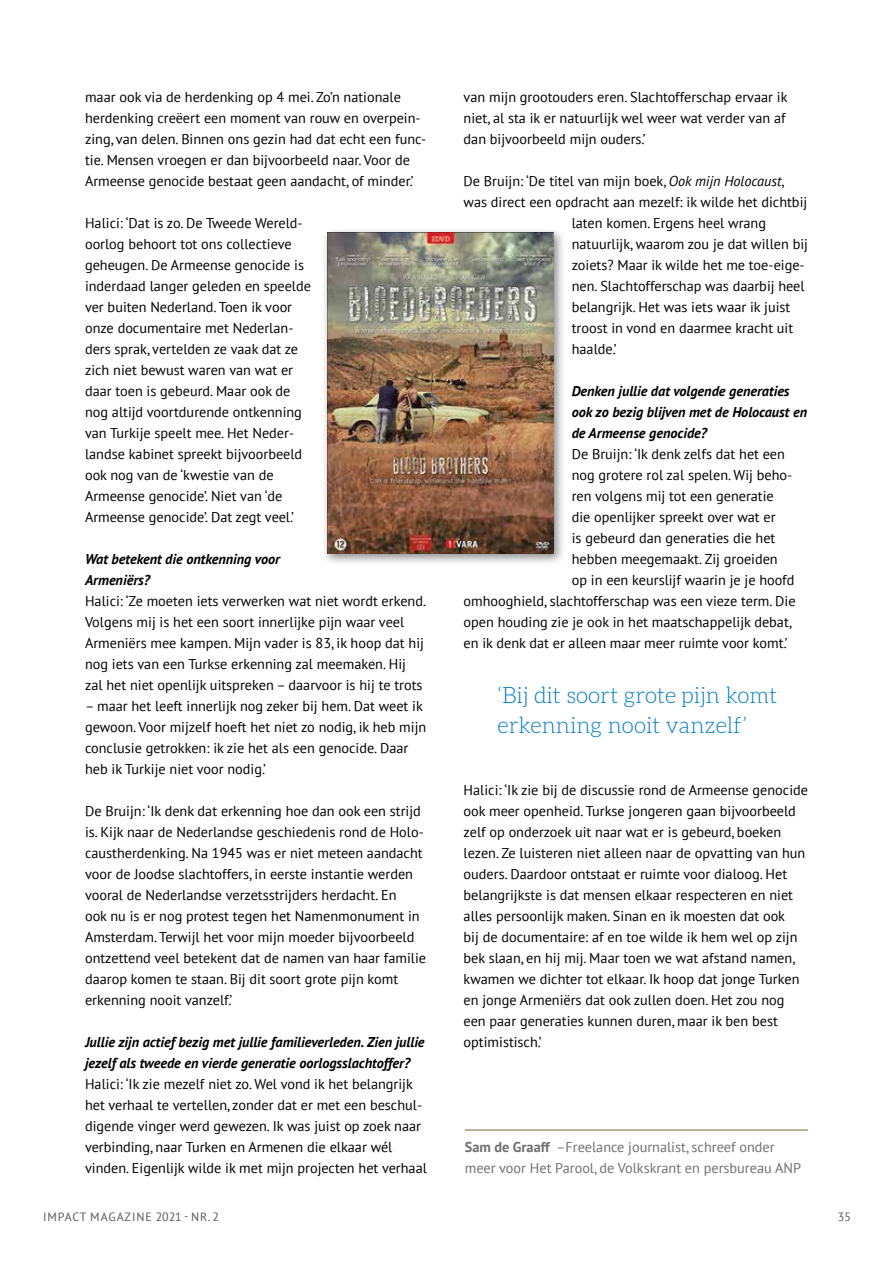
<style>
.page{position:relative;width:893px;height:1263px;background:#fff}
.page>*{position:absolute;margin:0;border:0;box-sizing:border-box;transform-origin:0 0}
.t1{font:300 22.5px/30px "Aleo";color:#007cc5}
.t2{font:14.25px/21px "PT Sans";color:#000}
.t3{font:italic 700 14.25px/21px "PT Sans";color:#000}
.t4{font:14.25px/21px "PT Sans";color:#706f6f}
.t5{font:12px "PT Sans";letter-spacing:.065em;color:#575756}
.s1{font-style:italic}
.s2{font-weight:700}
</style>
<div class="page">
<hr style="left:465px;top:1130px;width:343px;height:1px;background:#80682e">
<div style="left:321px;top:227px;width:245px;height:339px;background:#000;opacity:.45"></div>
<img style="left:327px;top:232px;width:227px;height:321px">
<p class="t2" style="left:85px;top:86px;width:343px">maar ook via de herdenking op 4 mei. Zo’n nationale herdenking creëert een moment van rouw en overpein&shy;zing, van delen. Binnen ons gezin had dat echt een func&shy;tie. Mensen vroegen er dan bijvoorbeeld naar. Voor de Armeense genocide bestaat geen aandacht, of minder.’</p>
<p class="t2" style="left:85px;top:212px;width:227px">Halici: ‘Dat is zo. De Tweede Wereld&shy;oorlog behoort tot ons collectieve geheugen. De Armeense genocide is inderdaad langer geleden en speelde ver buiten Nederland. Toen ik voor onze documentaire met Nederlan&shy;ders sprak, vertelden ze vaak dat ze zich niet bewust waren van wat er daar toen is gebeurd. Maar ook de nog altijd voortdurende ontkenning van Turkije speelt mee. Het Neder&shy;landse kabinet spreekt bijvoorbeeld ook nog van de ‘kwestie van de Armeense genocide’. Niet van ‘de Armeense genocide’. Dat zegt veel.’</p>
<p class="t3" style="left:85px;top:548px;width:196px">Wat betekent die ontkenning voor<br>Armeniërs?</p>
<p class="t2" style="left:85px;top:590px;width:343px">Halici: ‘Ze moeten iets verwerken wat niet wordt erkend.<br>Volgens mij is het een soort innerlijke pijn waar veel Armeniërs mee kampen. Mijn vader is 83, ik hoop dat hij nog iets van een Turkse erkenning zal meemaken. Hij zal het niet openlijk uitspreken – daarvoor is hij te trots</p>
<p class="t2" style="left:85px;top:695px;width:343px">– maar het leeft innerlijk nog zeker bij hem. Dat weet ik gewoon. Voor mijzelf hoeft het niet zo nodig, ik heb mijn conclusie getrokken: ik zie het als een genocide. Daar heb ik Turkije niet voor nodig.’</p>
<p class="t2" style="left:85px;top:800px;width:343px">De Bruijn: ‘Ik denk dat erkenning hoe dan ook een strijd is. Kijk naar de Nederlandse geschiedenis rond de Holo&shy;caustherdenking. Na 1945 was er niet meteen aandacht voor de Joodse slachtoffers, in eerste instantie werden vooral de Nederlandse verzetsstrijders herdacht. En<br>ook nu is er nog protest tegen het Namenmonument in Amsterdam. Terwijl het voor mijn moeder bijvoorbeeld ontzettend veel betekent dat de namen van haar familie daarop komen te staan. Bij dit soort grote pijn komt erkenning nooit vanzelf.’</p>
<p class="t3" style="left:85px;top:1031px;width:341px">Jullie zijn actief bezig met jullie familieverleden. Zien jullie jezelf als tweede en vierde generatie oorlogsslachtoffer?</p>
<p class="t2" style="left:85px;top:1073px;width:343px">Halici: ‘Ik zie mezelf niet zo. Wel vond ik het belangrijk het verhaal te vertellen, zonder dat er met een beschul&shy;digende vinger werd gewezen. Ik was juist op zoek naar verbinding, naar Turken en Armenen die elkaar wél vinden. Eigenlijk wilde ik met mijn projecten het verhaal</p>
<p class="t2" style="left:464px;top:86px;width:325px">van mijn grootouders eren. Slachtofferschap ervaar ik niet, al sta ik er natuurlijk wel weer wat verder van af dan bijvoorbeeld mijn ouders.’</p>
<p class="t2" style="left:464px;top:170px;width:322px">De Bruijn: ‘De titel van mijn boek, <span class="s1">Ook mijn Holocaust</span>,</p>
<p class="t2" style="left:464px;top:191px;width:345px">was direct een opdracht aan mezelf: ik wilde het dichtbij</p>
<p class="t2" style="left:572px;top:212px;width:196px">laten komen. Ergens heel wrang</p>
<p class="t2" style="left:572px;top:233px;width:238px">natuurlijk, waarom zou je dat willen bij</p>
<p class="t2" style="left:572px;top:254px;width:234px">zoiets? Maar ik wilde het me toe-eige-</p>
<p class="t2" style="left:572px;top:275px;width:234px">nen. Slachtofferschap was daarbij heel</p>
<p class="t2" style="left:572px;top:296px;width:220px">belangrijk. Het was iets waar ik juist</p>
<p class="t2" style="left:572px;top:317px;width:223px">troost in vond en daarmee kracht uit</p>
<p class="t2" style="left:572px;top:338px;width:46px">haalde.’</p>
<p class="t3" style="left:572px;top:380px;width:237px">Denken jullie dat volgende generaties ook zo bezig blijven met de Holocaust en de Armeense genocide?</p>
<p class="t2" style="left:572px;top:443px;width:215px">De Bruijn: ‘Ik denk zelfs dat het een</p>
<p class="t2" style="left:572px;top:464px;width:222px">nog grotere rol zal spelen. Wij beho-</p>
<p class="t2" style="left:572px;top:485px;width:204px">ren volgens mij tot een generatie</p>
<p class="t2" style="left:572px;top:506px;width:205px">die openlijker spreekt over wat er</p>
<p class="t2" style="left:572px;top:527px;width:205px">is gebeurd dan generaties die het</p>
<p class="t2" style="left:572px;top:548px;width:207px">hebben meegemaakt. Zij groeiden</p>
<p class="t2" style="left:572px;top:569px;width:224px">op in een keurslijf waarin je je hoofd</p>
<p class="t2" style="left:464px;top:590px;width:333px">omhooghield, slachtofferschap was een vieze term. Die</p>
<p class="t2" style="left:464px;top:611px;width:330px">open houding zie je ook in het maatschappelijk debat,</p>
<p class="t2" style="left:464px;top:632px;width:326px">en ik denk dat er alleen maar meer ruimte voor komt.’</p>
<h1 class="t1" style="left:498px;top:680px;width:281px">‘Bij dit soort grote pijn komt erkenning nooit vanzelf’</h1>
<p class="t2" style="left:464px;top:779px;width:346px">Halici: ‘Ik zie bij de discussie rond de Armeense genocide ook meer openheid. Turkse jongeren gaan bijvoorbeeld zelf op onderzoek uit naar wat er is gebeurd, boeken lezen. Ze luisteren niet alleen naar de opvatting van hun ouders. Daardoor ontstaat er ruimte voor dialoog. Het belangrijkste is dat mensen elkaar respecteren en niet alles persoonlijk maken. Sinan en ik moesten dat ook<br>bij de documentaire: af en toe wilde ik hem wel op zijn bek slaan, en hij mij. Maar toen we wat afstand namen, kwamen we dichter tot elkaar. Ik hoop dat jonge Turken en jonge Armeniërs dat ook zullen doen. Het zou nog een paar generaties kunnen duren, maar ik ben best optimistisch.’</p>
<p class="t4" style="left:465px;top:1136px;width:338px"><span class="s2">Sam de Graaff</span> –Freelance journalist, schreef onder meer voor Het Parool, de Volkskrant en persbureau ANP</p>
<p class="t5" style="left:43px;top:1209px;width:178px">IMPACT MAGAZINE 2021 - NR. 2</p>
<p class="t5" style="left:838px;top:1209px;width:15px">35</p>
</div>
